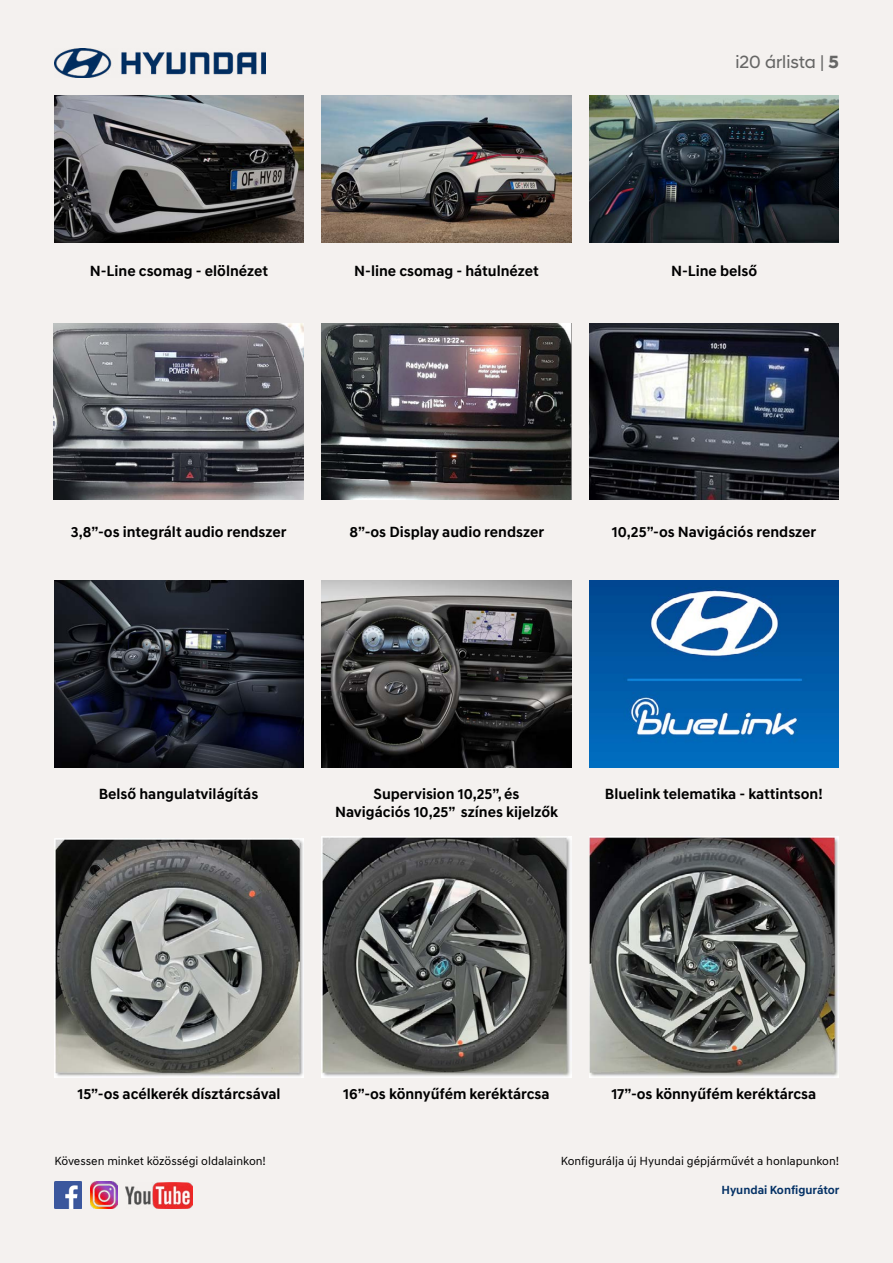
<style>
.page{position:relative;width:893px;height:1263px;background:#f4f1ef}
.page>*{position:absolute;margin:0;border:0;box-sizing:border-box;transform-origin:0 0}
.t1{font:18px "Hyundai Sans Head";color:#666665}
.t2{font:700 15px/18px "Hyundai Sans Text";color:#000;text-align:center}
.t3{font:12px "Hyundai Sans Text";color:#000}
.t4{font:700 12px "Hyundai Sans Text";color:#053266}
.s1{font-weight:700}
</style>
<div class="page">
<img style="left:54px;top:48px;width:212px;height:29px">
<img style="left:54px;top:96px;width:250px;height:147px">
<img style="left:322px;top:96px;width:249px;height:147px">
<img style="left:589px;top:96px;width:250px;height:147px">
<img style="left:54px;top:323px;width:250px;height:177px">
<img style="left:322px;top:323px;width:249px;height:177px">
<img style="left:589px;top:323px;width:250px;height:177px">
<img style="left:54px;top:580px;width:250px;height:187px">
<img style="left:322px;top:580px;width:249px;height:187px">
<img style="left:590px;top:580px;width:249px;height:187px">
<img style="left:54px;top:839px;width:250px;height:238px">
<img style="left:322px;top:837px;width:249px;height:240px">
<img style="left:589px;top:837px;width:250px;height:240px">
<img style="left:54px;top:1181px;width:27px;height:28px">
<img style="left:90px;top:1181px;width:27px;height:28px">
<img style="left:126px;top:1182px;width:67px;height:27px">
<p class="t1" style="left:735px;top:51px;width:105px">i20 árlista | <span class="s1">5</span></p>
<p class="t2" style="left:90px;top:262px;width:180px">N-Line csomag - elölnézet</p>
<p class="t2" style="left:354px;top:262px;width:186px">N-line csomag - hátulnézet</p>
<p class="t2" style="left:671px;top:262px;width:88px">N-Line belső</p>
<p class="t2" style="left:71px;top:522px;width:217px">3,8”-os integrált audio rendszer</p>
<p class="t2" style="left:349px;top:522px;width:196px">8”-os Display audio rendszer</p>
<p class="t2" style="left:612px;top:523px;width:206px">10,25”-os Navigációs rendszer</p>
<p class="t2" style="left:99px;top:785px;width:161px">Belső hangulatvilágítás</p>
<p class="t2" style="left:335px;top:785px;width:225px">Supervision 10,25”, és<br>Navigációs 10,25” színes kijelzők</p>
<p class="t2" style="left:605px;top:785px;width:219px">Bluelink telematika - kattintson!</p>
<p class="t2" style="left:77px;top:1084px;width:205px">15”-os acélkerék dísztárcsával</p>
<p class="t2" style="left:343px;top:1084px;width:208px">16”-os könnyűfém keréktárcsa</p>
<p class="t2" style="left:611px;top:1084px;width:206px">17”-os könnyűfém keréktárcsa</p>
<p class="t3" style="left:54px;top:1154px;width:213px">Kövessen minket közösségi oldalainkon!</p>
<p class="t3" style="left:561px;top:1154px;width:280px">Konfigurálja új Hyundai gépjárművét a honlapunkon!</p>
<p class="t4" style="left:721px;top:1182px;width:120px">Hyundai Konfigurátor</p>
</div>
